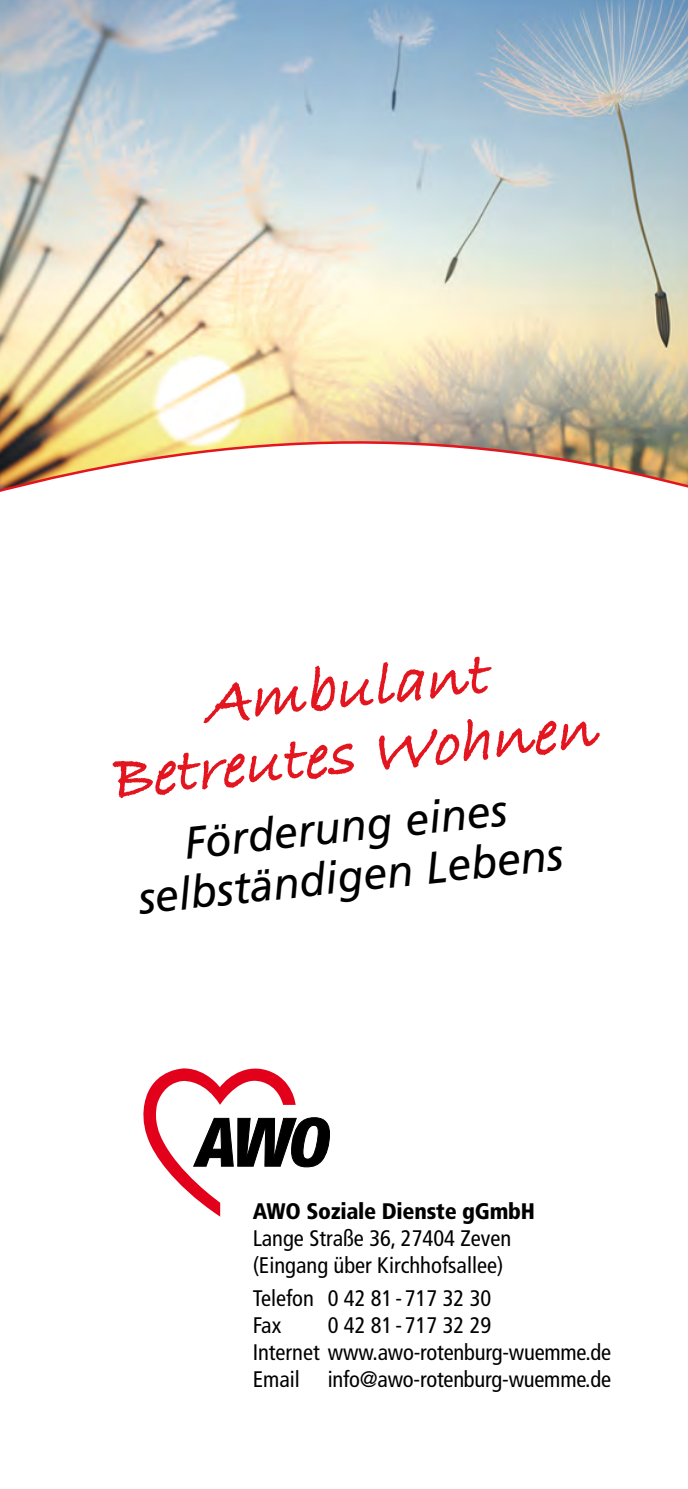
<style>
.page{position:relative;width:688px;height:1489px;background:#fff}
.page>*{position:absolute;margin:0;border:0;box-sizing:border-box;transform-origin:0 0}
.t1{font:italic 700 65px/65px "Bradley Hand ITCTT";color:#e3151e;text-align:center;scale:.95 1}
.t2{font:italic 45px/50px "Frutiger";color:#000;text-align:center;scale:.95 1}
.t3{font:condensed 22.5px/27px "Frutiger";color:#000}
.s1{font-weight:900}
</style>
<div class="page">
<img style="left:0;top:0;width:687px;height:424px">
<img style="left:0;top:424px;width:687px;height:68px">
<svg style="left:143px;top:1068px;width:187px;height:149px"></svg>
<p class="t1" style="left:98px;top:679px;width:517px;rotate:-6deg">Ambulant<br>Betreutes Wohnen</p>
<p class="t2" style="left:130px;top:823px;width:450px;rotate:-6deg">Förderung eines selbständigen Lebens</p>
<p class="t3" style="left:252px;top:1197px;width:284px"><span class="s1">AWO Soziale Dienste gGmbH<br></span>Lange Straße 36, 27404 Zeven (Eingang über Kirchhofsallee)</p>
<p class="t3" style="left:252px;top:1284px;width:240px">Telefon 0 42 81 - 717 32 30<br>Fax</p>
<p class="t3" style="left:252px;top:1311px;width:360px;text-indent:75px">0 42 81 - 717 32 29<br>Internet www.awo-rotenburg-wuemme.de<br>Email info@awo-rotenburg-wuemme.de</p>
</div>
